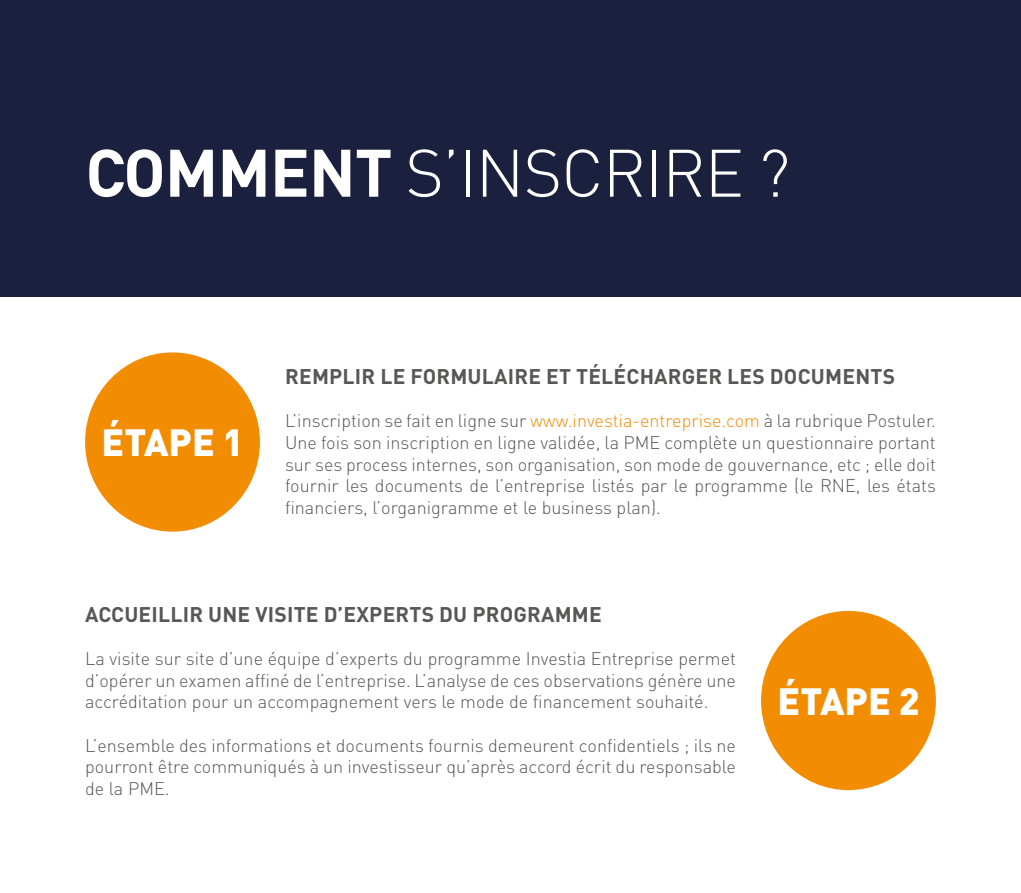
<style>
.page{position:relative;width:1021px;height:893px;background:#fff}
.page>*{position:absolute;margin:0;border:0;box-sizing:border-box;transform-origin:0 0}
.t1{font:300 66px "DIN Pro";letter-spacing:-.015em;color:#fff}
.t2{font:900 37.5px "DIN Pro";color:#fff}
.t3{font:700 21px "DIN Pro";letter-spacing:.01em;color:#575756}
.t4{font:300 18px/21.6px "DIN Pro";color:#575756;text-align:justify}
.s1{font-weight:700}
.s2{color:#f28c00}
</style>
<div class="page">
<div style="left:85px;top:352px;width:175px;height:180px;background:#f28c00;border-radius:50%"></div>
<div style="left:0;top:0;width:1020px;height:297px;background:#1a203d"></div>
<div style="left:761px;top:611px;width:174px;height:179px;background:#f28c00;border-radius:50%"></div>
<h1 class="t1" style="left:85px;top:128px;width:706px"><span class="s1">COMMENT</span> S’INSCRIRE ?</h1>
<h2 class="t2" style="left:102px;top:417px;width:143px">ÉTAPE 1</h2>
<p class="t3" style="left:285px;top:362px;width:611px">REMPLIR LE FORMULAIRE ET TÉLÉCHARGER LES DOCUMENTS</p>
<p class="t4" style="left:285px;top:409px;width:652px">L’inscription se fait en ligne sur <span class="s2">www.investia-entreprise.com</span> à la rubrique Postuler.<br>Une fois son inscription en ligne validée, la PME complète un questionnaire portant sur ses process internes, son organisation, son mode de gouvernance, etc ; elle doit fournir les documents de l’entreprise listés par le programme (le RNE, les états financiers, l’organigramme et le business plan).</p>
<p class="t3" style="left:85px;top:600px;width:518px">ACCUEILLIR UNE VISITE D’EXPERTS DU PROGRAMME</p>
<p class="t4" style="left:85px;top:647px;width:652px">La visite sur site d’une équipe d’experts du programme Investia Entreprise permet d’opérer un examen affiné de l’entreprise. L’analyse de ces observations génère une accréditation pour un accompagnement vers le mode de financement souhaité.</p>
<p class="t4" style="left:85px;top:734px;width:652px">L’ensemble des informations et documents fournis demeurent confidentiels ; ils ne pourront être communiqués à un investisseur qu’après accord écrit du responsable de la PME.</p>
<h2 class="t2" style="left:777px;top:676px;width:143px">ÉTAPE 2</h2>
</div>
